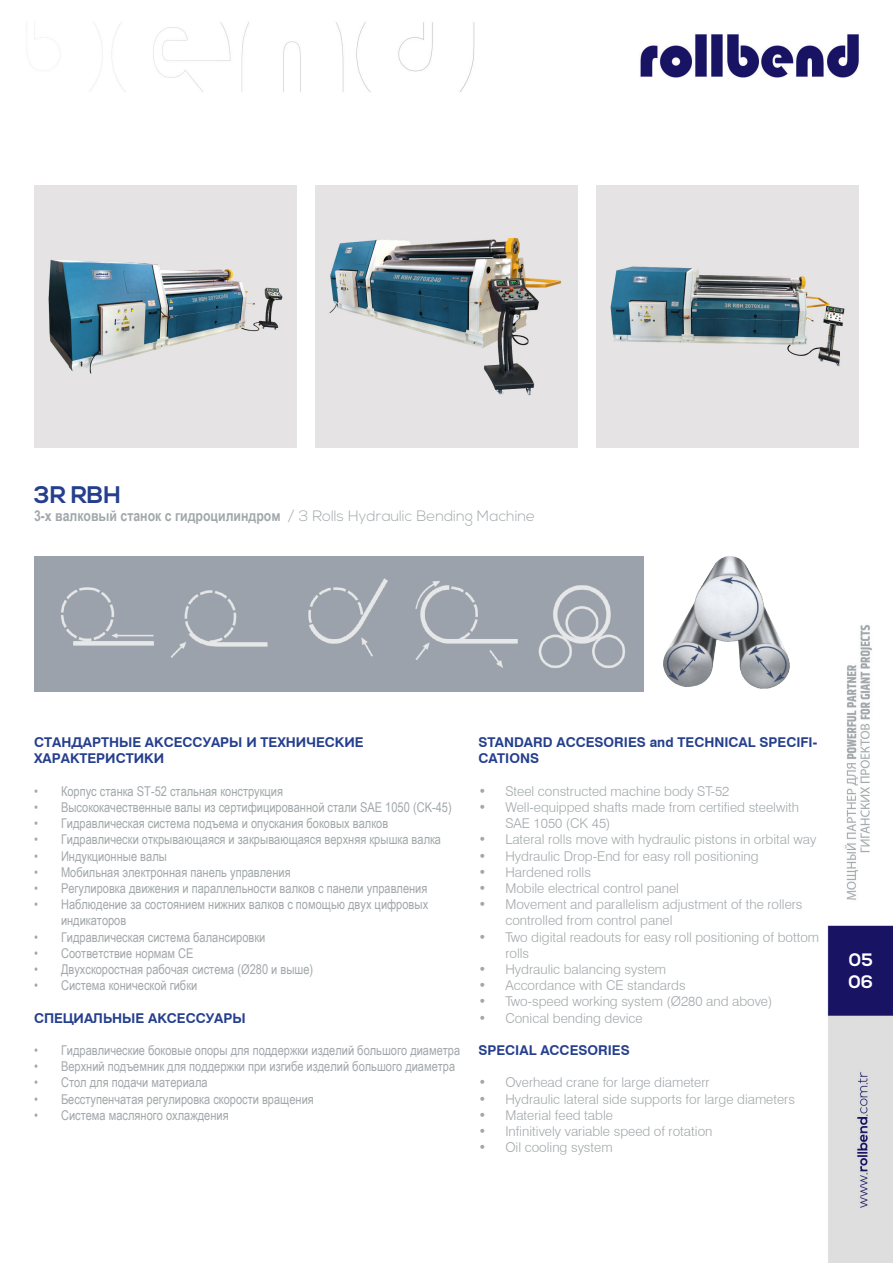
<style>
.page{position:relative;width:893px;height:1263px;background:#fff}
.page>*{position:absolute;margin:0;border:0;box-sizing:border-box;transform-origin:0 0}
.t1{font:700 24px "Nexa";color:#253f8e}
.t2{font:700 18px "Nexa";color:#fff}
.t3{font:700 15px "Arial Narrow";color:#a2a8aa}
.t4{font:13.5px/16.2px "Arial Narrow";color:#a2a8aa}
.t5{font:300 13.5px/16.2px "Swiss 721 BT";color:#a2a8aa}
.t6{font:700 13.5px/16.2px "Swiss 721 BT";color:#253f8e}
.s1{font-family:"Nexa";font-weight:300}
</style>
<div class="page">
<img style="left:34px;top:22px;width:859px;height:1241px">
<img style="left:34px;top:557px;width:610px;height:134px">
<img style="left:663px;top:557px;width:126px;height:131px">
<img style="left:34px;top:185px;width:263px;height:263px">
<img style="left:596px;top:185px;width:263px;height:263px">
<img style="left:315px;top:185px;width:263px;height:263px">
<p class="t1" style="left:34px;top:481px;width:88px">3R RBH</p>
<p class="t3" style="left:34px;top:505px;width:502px">3-х валковый станок с гидроцилиндром <span class="s1">/ 3 Rolls Hydraulic Bending Machine</span></p>
<p class="t6" style="left:34px;top:734px;width:331px">СТАНДАРТНЫЕ АКСЕССУАРЫ И ТЕХНИЧЕСКИЕ<br>ХАРАКТЕРИСТИКИ</p>
<p class="t4" style="left:34px;top:782px;width:251px">• Корпус станка SТ-52 стальная конструкция</p>
<p class="t4" style="left:34px;top:799px;width:419px">• Высококачественные валы из сертифицированной стали SAE 1050 (CK-45)</p>
<p class="t4" style="left:34px;top:815px;width:356px">• Гидравлическая система подъема и опускания боковых валков</p>
<p class="t4" style="left:34px;top:831px;width:409px">• Гидравлически открывающаяся и закрывающаяся верхняя крышка валка</p>
<p class="t4" style="left:34px;top:847px;width:135px">• Индукционные валы</p>
<p class="t4" style="left:34px;top:863px;width:258px">• Мобильная электронная панель управления</p>
<p class="t4" style="left:34px;top:880px;width:395px">• Регулировка движения и параллельности валков с панели управления</p>
<p class="t4" style="left:61px;top:896px;width:369px;text-indent:-27px">• Наблюдение за состоянием нижних валков с помощью двух цифровых индикаторов</p>
<p class="t4" style="left:34px;top:928px;width:233px">• Гидравлическая система балансировки</p>
<p class="t4" style="left:34px;top:944px;width:161px">• Соответствие нормам CE</p>
<p class="t4" style="left:34px;top:961px;width:281px">• Двухскоростная рабочая система (Ø280 и выше)</p>
<p class="t4" style="left:34px;top:977px;width:165px">• Система конической гибки</p>
<p class="t6" style="left:34px;top:1009px;width:213px">СПЕЦИАЛЬНЫЕ АКСЕССУАРЫ</p>
<p class="t4" style="left:34px;top:1042px;width:428px">• Гидравлические боковые опоры для поддержки изделий большого диаметра</p>
<p class="t4" style="left:34px;top:1058px;width:423px">• Верхний подъемник для поддержки при изгибе изделий большого диаметра</p>
<p class="t4" style="left:34px;top:1074px;width:175px">• Стол для подачи материала</p>
<p class="t4" style="left:34px;top:1090px;width:281px">• Бесступенчатая регулировка скорости вращения</p>
<p class="t4" style="left:34px;top:1106px;width:196px">• Система масляного охлаждения</p>
<p class="t6" style="left:478px;top:734px;width:340px">STANDARD ACCESORIES and TECHNICAL SPECIFI-<br>CATIONS</p>
<p class="t5" style="left:478px;top:783px;width:253px">• Steel constructed machine body ST-52</p>
<p class="t5" style="left:505px;top:799px;width:295px;text-indent:-27px">• Well-equipped shafts made from certified steelwith<br>SAE 1050 (CK 45)</p>
<p class="t5" style="left:478px;top:831px;width:339px">• Lateral rolls move with hydraulic pistons in orbital way</p>
<p class="t5" style="left:478px;top:848px;width:282px">• Hydraulic Drop-End for easy roll positioning</p>
<p class="t5" style="left:478px;top:864px;width:114px">• Hardened rolls</p>
<p class="t5" style="left:478px;top:880px;width:202px">• Mobile electrical control panel</p>
<p class="t5" style="left:505px;top:896px;width:299px;text-indent:-27px">• Movement and parallelism adjustment of the rollers controlled from control panel</p>
<p class="t5" style="left:505px;top:929px;width:315px;text-indent:-27px">• Two digital readouts for easy roll positioning of bottom rolls</p>
<p class="t5" style="left:478px;top:961px;width:189px">• Hydraulic balancing system</p>
<p class="t5" style="left:478px;top:977px;width:209px">• Accordance with CE standards</p>
<p class="t5" style="left:478px;top:993px;width:295px">• Two-speed working system (Ø280 and above)</p>
<p class="t5" style="left:478px;top:1010px;width:166px">• Conical bending device</p>
<p class="t6" style="left:478px;top:1042px;width:153px">SPECIAL ACCESORIES</p>
<p class="t5" style="left:478px;top:1074px;width:233px">• Overhead crane for large diameterr</p>
<p class="t5" style="left:478px;top:1091px;width:318px">• Hydraulic lateral side supports for large diameters</p>
<p class="t5" style="left:478px;top:1107px;width:136px">• Material feed table</p>
<p class="t5" style="left:478px;top:1123px;width:236px">• Infinitively variable speed of rotation</p>
<p class="t5" style="left:478px;top:1139px;width:136px">• Oil cooling system</p>
<p class="t2" style="left:849px;top:949px;width:26px">05</p>
<p class="t2" style="left:848px;top:971px;width:26px">06</p>
</div>
